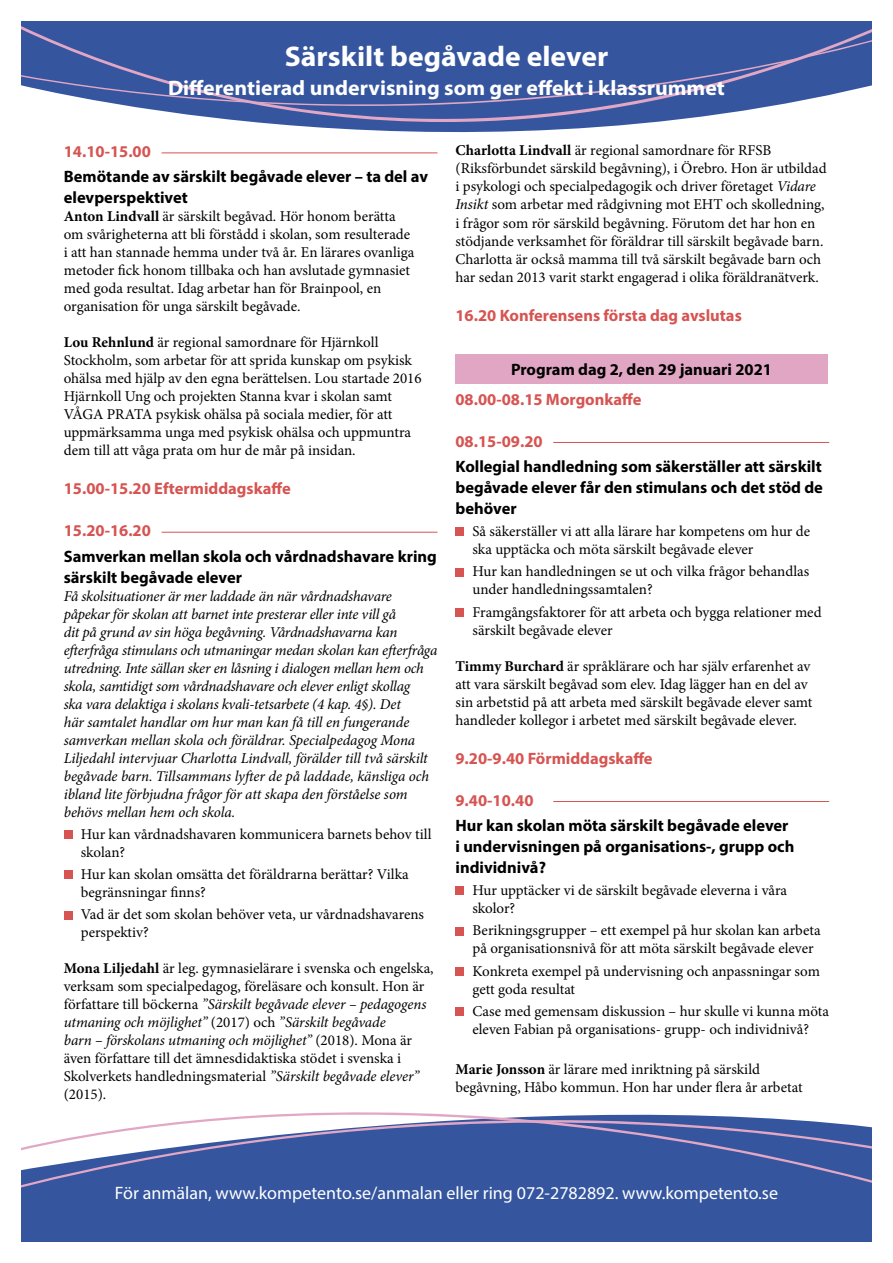
<style>
.page{position:relative;width:893px;height:1263px;background:#fff}
.page>*{position:absolute;margin:0;border:0;box-sizing:border-box;transform-origin:0 0}
.t1{font:700 28.5px "Myriad Pro";color:#fff;scale:1.04 1}
.t2{font:700 21px "Myriad Pro";color:#fff;scale:1.04 1}
.t3{font:18px "Myriad Pro";color:#fff}
.t4{font:700 16.5px/21px "Myriad Pro";color:#000}
.t5{font:700 16.5px "Myriad Pro";color:#d65452}
.t6{font:15px/18px "Minion Pro";color:#000}
.t7{font:italic 15px/18px "Minion Pro";letter-spacing:-.015em;color:#000}
.s1{font-weight:700}
.s2{font-style:italic}
</style>
<div class="page">
<div style="left:21px;top:1216px;width:851px;height:26px;background:#35569f"></div>
<svg style="left:21px;top:1112px;width:851px;height:104px;fill:#35569f"></svg>
<hr style="left:162px;top:153px;width:275px;height:1px;background:#d65452">
<hr style="left:162px;top:532px;width:275px;height:1px;background:#d65452">
<div style="left:64px;top:830px;width:8px;height:9px;background:#d65452"></div>
<div style="left:64px;top:870px;width:8px;height:9px;background:#d65452"></div>
<div style="left:64px;top:911px;width:8px;height:8px;background:#d65452"></div>
<hr style="left:553px;top:442px;width:276px;height:1px;background:#d65452">
<hr style="left:553px;top:801px;width:276px;height:1px;background:#d65452">
<div style="left:455px;top:354px;width:373px;height:29px;background:#e2a6c5"></div>
<div style="left:455px;top:527px;width:9px;height:9px;background:#d65452"></div>
<div style="left:455px;top:568px;width:9px;height:8px;background:#d65452"></div>
<div style="left:455px;top:608px;width:9px;height:8px;background:#d65452"></div>
<div style="left:455px;top:886px;width:9px;height:9px;background:#d65452"></div>
<div style="left:455px;top:927px;width:9px;height:8px;background:#d65452"></div>
<div style="left:455px;top:967px;width:9px;height:8px;background:#d65452"></div>
<div style="left:455px;top:1007px;width:9px;height:9px;background:#d65452"></div>
<svg style="left:163px;top:111px;width:578px;height:22px;fill:#35569f"></svg>
<svg style="left:21px;top:21px;width:851px;height:90px;background:#4460a4"></svg>
<h1 class="t1" style="left:285px;top:38px;width:313px">Särskilt begåvade elever</h1>
<h2 class="t2" style="left:168px;top:74px;width:537px">Differentierad undervisning som ger effekt i klassrummet</h2>
<p class="t5" style="left:64px;top:141px;width:89px">14.10-15.00</p>
<p class="t4" style="left:64px;top:166px;width:366px">Bemötande av särskilt begåvade elever – ta del av elevperspektivet</p>
<p class="t6" style="left:64px;top:207px;width:352px"><span class="s1">Anton Lindvall</span> är särskilt begåvad. Hör honom berätta om svårigheterna att bli förstådd i skolan, som resulterade i att han stannade hemma under två år. En lärares ovanliga metoder fick honom tillbaka och han avslutade gymnasiet med goda resultat. Idag arbetar han för Brainpool, en organisation för unga särskilt begåvade.</p>
<p class="t6" style="left:64px;top:333px;width:359px"><span class="s1">Lou Rehnlund</span> är regional samordnare för Hjärnkoll Stockholm, som arbetar för att sprida kunskap om psykisk ohälsa med hjälp av den egna berättelsen. Lou startade 2016<br>Hjärnkoll Ung och projekten Stanna kvar i skolan samt VÅGA PRATA psykisk ohälsa på sociala medier, för att uppmärksamma unga med psykisk ohälsa och uppmuntra dem till att våga prata om hur de mår på insidan.</p>
<p class="t5" style="left:64px;top:478px;width:228px">15.00-15.20 Eftermiddagskaffe</p>
<p class="t5" style="left:64px;top:520px;width:89px">15.20-16.20</p>
<p class="t4" style="left:64px;top:545px;width:375px">Samverkan mellan skola och vårdnadshavare kring särskilt begåvade elever</p>
<p class="t7" style="left:64px;top:587px;width:375px">Få skolsituationer är mer laddade än när vårdnadshavare påpekar för skolan att barnet inte presterar eller inte vill gå<br>dit på grund av sin höga begåvning. Vårdnadshavarna kan efterfråga stimulans och utmaningar medan skolan kan efterfråga utredning. Inte sällan sker en låsning i dialogen mellan hem och skola, samtidigt som vårdnadshavare och elever enligt skollag<br>ska vara delaktiga i skolans kvali-tetsarbete (4 kap. 4§). Det<br>här samtalet handlar om hur man kan få till en fungerande samverkan mellan skola och föräldrar. Specialpedagog Mona Liljedahl intervjuar Charlotta Lindvall, förälder till två särskilt begåvade barn. Tillsammans lyfter de på laddade, känsliga och ibland lite förbjudna frågor för att skapa den förståelse som behövs mellan hem och skola.</p>
<p class="t6" style="left:81px;top:825px;width:352px">Hur kan vårdnadshavaren kommunicera barnets behov till skolan?</p>
<p class="t6" style="left:81px;top:865px;width:329px">Hur kan skolan omsätta det föräldrarna berättar? Vilka begränsningar finns?</p>
<p class="t6" style="left:81px;top:905px;width:345px">Vad är det som skolan behöver veta, ur vårdnadshavarens perspektiv?</p>
<p class="t6" style="left:64px;top:959px;width:371px"><span class="s1">Mona Liljedahl</span> är leg. gymnasielärare i svenska och engelska, verksam som specialpedagog, föreläsare och konsult. Hon är författare till böckerna <span class="s2">”Särskilt begåvade elever – pedagogens utmaning och möjlighet”</span> (2017) och <span class="s2">”Särskilt begåvade<br>barn – förskolans utmaning och möjlighet”</span> (2018). Mona är även författare till det ämnesdidaktiska stödet i svenska i Skolverkets handledningsmaterial <span class="s2">”Särskilt begåvade elever” </span>(2015).</p>
<p class="t6" style="left:455px;top:142px;width:373px"><span class="s1">Charlotta Lindvall</span> är regional samordnare för RFSB (Riksförbundet särskild begåvning), i Örebro. Hon är utbildad i psykologi och specialpedagogik och driver företaget <span class="s2">Vidare Insikt</span> som arbetar med rådgivning mot EHT och skolledning, i frågor som rör särskild begåvning. Förutom det har hon en stödjande verksamhet för föräldrar till särskilt begåvade barn.<br>Charlotta är också mamma till två särskilt begåvade barn och har sedan 2013 varit starkt engagerad i olika föräldranätverk.</p>
<p class="t5" style="left:455px;top:304px;width:288px">16.20 Konferensens första dag avslutas</p>
<p class="t4" style="left:511px;top:358px;width:262px">Program dag 2, den 29 januari 2021</p>
<p class="t5" style="left:455px;top:388px;width:188px">08.00-08.15 Morgonkaffe</p>
<p class="t5" style="left:455px;top:430px;width:89px">08.15-09.20</p>
<p class="t4" style="left:455px;top:455px;width:369px;text-align:justify">Kollegial handledning som säkerställer att särskilt begåvade elever får den stimulans och det stöd de behöver</p>
<p class="t6" style="left:472px;top:522px;width:339px">Så säkerställer vi att alla lärare har kompetens om hur de ska upptäcka och möta särskilt begåvade elever</p>
<p class="t6" style="left:472px;top:563px;width:338px">Hur kan handledningen se ut och vilka frågor behandlas under handledningssamtalen?</p>
<p class="t6" style="left:472px;top:603px;width:351px">Framgångsfaktorer för att arbeta och bygga relationer med särskilt begåvade elever</p>
<p class="t6" style="left:455px;top:657px;width:358px"><span class="s1">Timmy Burchard</span> är språklärare och har själv erfarenhet av att vara särskilt begåvad som elev. Idag lägger han en del av sin arbetstid på att arbeta med särskilt begåvade elever samt handleder kollegor i arbetet med särskilt begåvade elever.</p>
<p class="t5" style="left:455px;top:747px;width:199px">9.20-9.40 Förmiddagskaffe</p>
<p class="t5" style="left:455px;top:789px;width:79px">9.40-10.40</p>
<p class="t4" style="left:455px;top:814px;width:340px">Hur kan skolan möta särskilt begåvade elever i undervisningen på organisations-, grupp och individnivå?</p>
<p class="t6" style="left:472px;top:881px;width:316px">Hur upptäcker vi de särskilt begåvade eleverna i våra skolor?</p>
<p class="t6" style="left:472px;top:922px;width:350px">Berikningsgrupper – ett exempel på hur skolan kan arbeta på organisationsnivå för att möta särskilt begåvade elever</p>
<p class="t6" style="left:472px;top:962px;width:349px">Konkreta exempel på undervisning och anpassningar som gett goda resultat</p>
<p class="t6" style="left:472px;top:1002px;width:358px">Case med gemensam diskussion – hur skulle vi kunna möta eleven Fabian på organisations- grupp- och individnivå?</p>
<p class="t6" style="left:455px;top:1060px;width:349px"><span class="s1">Marie Jonsson</span> är lärare med inriktning på särskild begåvning, Håbo kommun. Hon har under flera år arbetat</p>
<p class="t3" style="left:115px;top:1182px;width:665px">För anmälan, www.kompetento.se/anmalan eller ring 072-2782892. www.kompetento.se</p>
</div>
